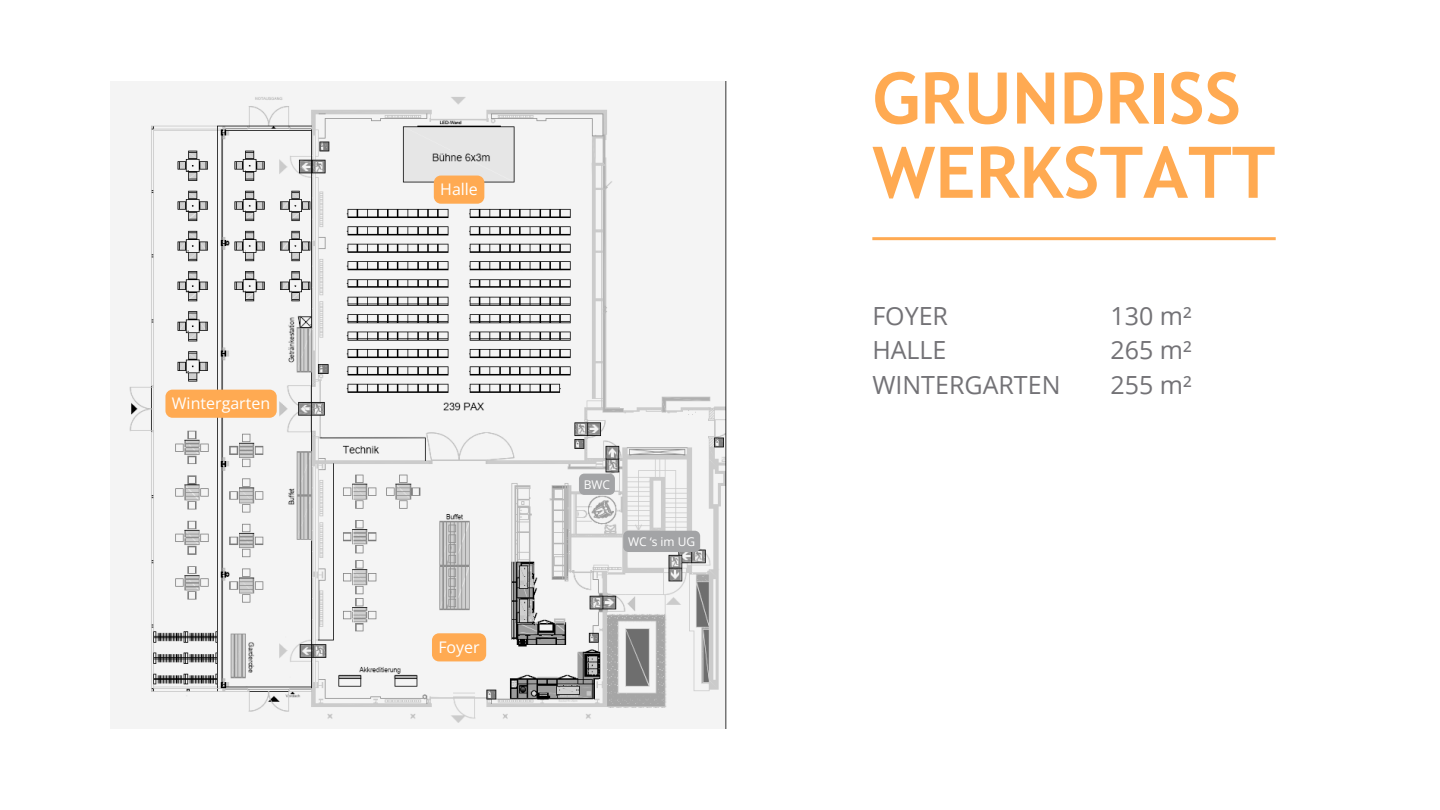
<style>
.page{position:relative;width:1440px;height:810px;background:#fff}
.page>*{position:absolute;margin:0;border:0;box-sizing:border-box;transform-origin:0 0}
.t1{font:700 71.2px/74.2px "Trebuchet MS";color:#ffaa52}
.t2{font:25px/34.5px "Open Sans";color:#737276}
.t3{font:16px "Open Sans";color:#fff}
.t4{font:12px "Open Sans";color:#fff}
</style>
<div class="page">
<hr style="left:872px;top:237px;width:404px;height:3px;background:#ffaa52">
<img style="left:110px;top:81px;width:616px;height:648px">
<div style="left:432px;top:633px;width:54px;height:28px;background:#ffaa52"></div>
<svg style="left:434px;top:176px;width:50px;height:28px"></svg>
<div style="left:165px;top:390px;width:112px;height:28px;background:#ffaa52;border-radius:7px"></div>
<div style="left:623px;top:531px;width:77px;height:21px;background:#a3a4a6"></div>
<svg style="left:579px;top:474px;width:36px;height:21px"></svg>
<p class="t3" style="left:172px;top:392px;width:100px">Wintergarten</p>
<p class="t3" style="left:440px;top:178px;width:39px">Halle</p>
<p class="t3" style="left:438px;top:636px;width:43px">Foyer</p>
<p class="t4" style="left:584px;top:476px;width:28px">BWC</p>
<p class="t4" style="left:628px;top:533px;width:69px">WC ‘s im UG</p>
<h1 class="t1" style="left:872px;top:61px;width:404px">GRUNDRISS<br>WERKSTATT</h1>
<p class="t2" style="left:872px;top:298px;width:190px">FOYER<br>HALLE<br>WINTERGARTEN</p>
<p class="t2" style="left:1111px;top:298px;width:83px;text-align:justify">130 m²<br>265 m²<br>255 m²</p>
</div>
